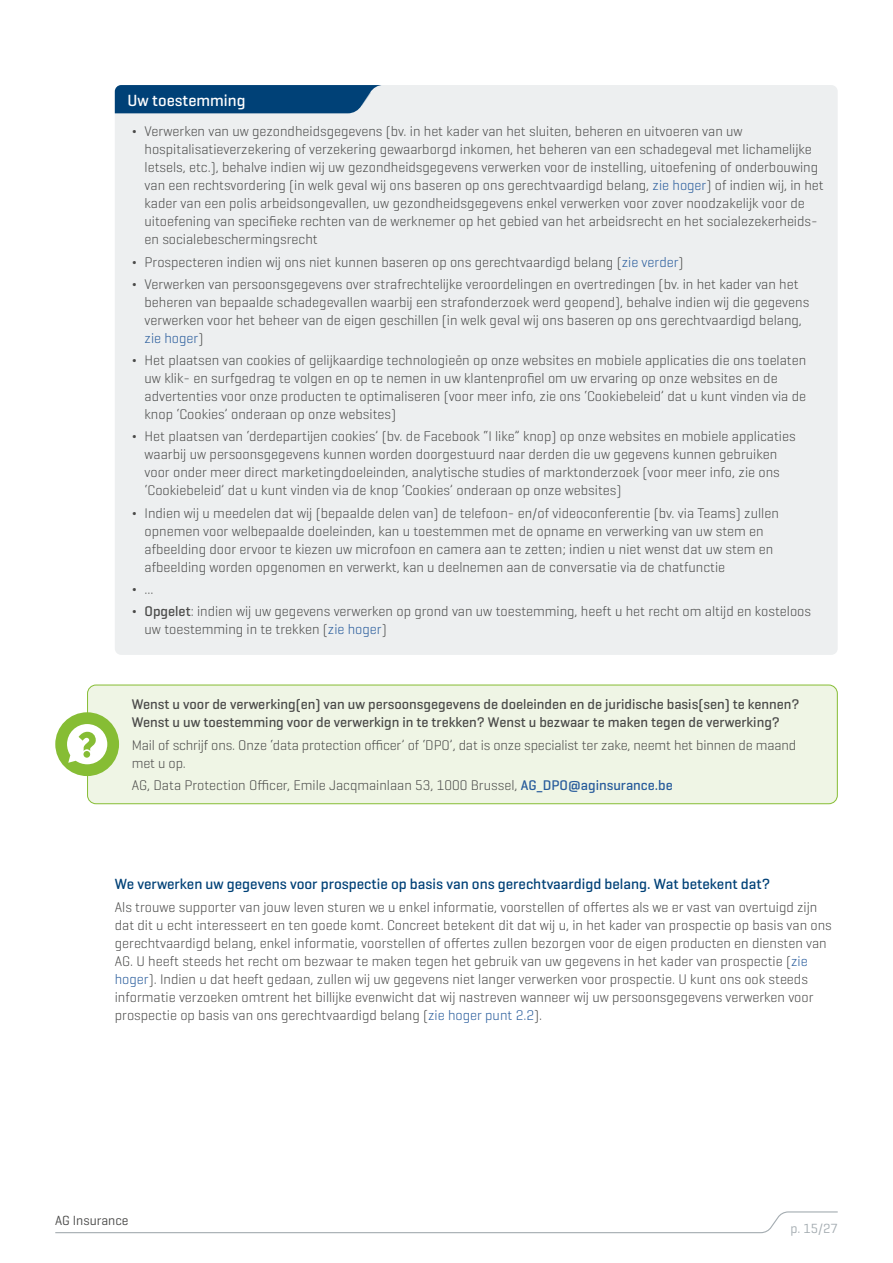
<style>
.page{position:relative;width:893px;height:1263px;background:#fff}
.page>*{position:absolute;margin:0;border:0;box-sizing:border-box;transform-origin:0 0}
.t1{font:500 16.5px "Geogrotesque";color:#fff}
.t2{font:500 15px "Geogrotesque";color:#004177}
.t3{font:300 14.25px/18px "Geogrotesque";color:#4a4a49}
.t4{font:500 14.25px/18px "Geogrotesque";color:#4a4a49}
.t5{font:13.5px "Geogrotesque";color:#4a4a49}
.t6{font:13.5px "Geogrotesque";color:#a4acb1}
.s1{color:#275b9b}
.s2{font-weight:500}
.s3{font-weight:500;color:#275b9b}
</style>
<div class="page">
<svg style="left:55px;top:1211px;width:783px;height:23px"></svg>
<div style="left:115px;top:85px;width:723px;height:570px;background:#edeff0;border-radius:6px"></div>
<svg style="left:115px;top:85px;width:266px;height:28px;background:#0e4b7e"></svg>
<div style="left:88px;top:685px;width:749px;height:119px;background:#eff5e5;border-radius:9px"></div>
<div style="left:87px;top:685px;width:751px;height:119px;border:1px solid #86bd34;border-radius:9px"></div>
<svg style="left:55px;top:712px;width:64px;height:64px"></svg>
<p class="t1" style="left:128px;top:90px;width:119px">Uw toestemming</p>
<p class="t3" style="left:145px;top:122px;width:681px;text-indent:-13px">¬ Verwerken van uw gezondheidsgegevens (bv. in het kader van het sluiten, beheren en uitvoeren van uw hospitalisatieverzekering of verzekering gewaarborgd inkomen, het beheren van een schadegeval met lichamelijke letsels, etc.), behalve indien wij uw gezondheidsgegevens verwerken voor de instelling, uitoefening of onderbouwing van een rechtsvordering (in welk geval wij ons baseren op ons gerechtvaardigd belang, <span class="s1">zie hoger</span>) of indien wij, in het kader van een polis arbeidsongevallen, uw gezondheidsgegevens enkel verwerken voor zover noodzakelijk voor de uitoefening van specifieke rechten van de werknemer op het gebied van het arbeidsrecht en het socialezekerheids&shy;en socialebeschermingsrecht</p>
<p class="t3" style="left:132px;top:250px;width:668px;line-height:22.2px">¬ Prospecteren indien wij ons niet kunnen baseren op ons gerechtvaardigd belang (<span class="s1">zie verder</span>)<br>¬ Verwerken van persoonsgegevens over strafrechtelijke veroordelingen en overtredingen (bv. in het kader van het</p>
<p class="t3" style="left:145px;top:293px;width:666px">beheren van bepaalde schadegevallen waarbij een strafonderzoek werd geopend), behalve indien wij die gegevens verwerken voor het beheer van de eigen geschillen (in welk geval wij ons baseren op ons gerechtvaardigd belang, <span class="s1">zie hoger</span>)</p>
<p class="t3" style="left:145px;top:351px;width:663px;text-indent:-13px">¬ Het plaatsen van cookies of gelijkaardige technologieën op onze websites en mobiele applicaties die ons toelaten uw klik- en surfgedrag te volgen en op te nemen in uw klantenprofiel om uw ervaring op onze websites en de advertenties voor onze producten te optimaliseren (voor meer info, zie ons ‘Cookiebeleid’ dat u kunt vinden via de knop ‘Cookies’ onderaan op onze websites)</p>
<p class="t3" style="left:145px;top:427px;width:653px;text-indent:-13px">¬ Het plaatsen van ‘derdepartijen cookies’ (bv. de Facebook “I like” knop) op onze websites en mobiele applicaties waarbij uw persoonsgegevens kunnen worden doorgestuurd naar derden die uw gegevens kunnen gebruiken voor onder meer direct marketingdoeleinden, analytische studies of marktonderzoek (voor meer info, zie ons ‘Cookiebeleid’ dat u kunt vinden via de knop ‘Cookies’ onderaan op onze websites)</p>
<p class="t3" style="left:145px;top:503px;width:636px;text-indent:-13px">¬ Indien wij u meedelen dat wij (bepaalde delen van) de telefoon- en/of videoconferentie (bv. via Teams) zullen opnemen voor welbepaalde doeleinden, kan u toestemmen met de opname en verwerking van uw stem en afbeelding door ervoor te kiezen uw microfoon en camera aan te zetten; indien u niet wenst dat uw stem en afbeelding worden opgenomen en verwerkt, kan u deelnemen aan de conversatie via de chatfunctie</p>
<p class="t3" style="left:132px;top:577px;width:681px;line-height:22.2px">¬ ...<br>¬ <span class="s2">Opgelet</span>: indien wij uw gegevens verwerken op grond van uw toestemming, heeft u het recht om altijd en kosteloos</p>
<p class="t3" style="left:145px;top:620px;width:244px">uw toestemming in te trekken (<span class="s1">zie hoger</span>)</p>
<p class="t4" style="left:132px;top:695px;width:669px">Wenst u voor de verwerking(en) van uw persoonsgegevens de doeleinden en de juridische basis(sen) te kennen?<br>Wenst u uw toestemming voor de verwerkign in te trekken? Wenst u bezwaar te maken tegen de verwerking?</p>
<p class="t3" style="left:132px;top:735px;width:666px">Mail of schrijf ons. Onze ‘data protection officer’ of ‘DPO’, dat is onze specialist ter zake, neemt het binnen de maand met u op.</p>
<p class="t3" style="left:132px;top:776px;width:542px">AG, Data Protection Officer, Emile Jacqmainlaan 53, 1000 Brussel, <span class="s3">AG_DPO@aginsurance.be</span></p>
<p class="t2" style="left:115px;top:875px;width:657px">We verwerken uw gegevens voor prospectie op basis van ons gerechtvaardigd belang. Wat betekent dat?</p>
<p class="t3" style="left:115px;top:897px;width:718px">Als trouwe supporter van jouw leven sturen we u enkel informatie, voorstellen of offertes als we er vast van overtuigd zijn dat dit u echt interesseert en ten goede komt. Concreet betekent dit dat wij u, in het kader van prospectie op basis van ons gerechtvaardigd belang, enkel informatie, voorstellen of offertes zullen bezorgen voor de eigen producten en diensten van AG. U heeft steeds het recht om bezwaar te maken tegen het gebruik van uw gegevens in het kader van prospectie (<span class="s1">zie hoger</span>). Indien u dat heeft gedaan, zullen wij uw gegevens niet langer verwerken voor prospectie. U kunt ons ook steeds informatie verzoeken omtrent het billijke evenwicht dat wij nastreven wanneer wij uw persoonsgegevens verwerken voor prospectie op basis van ons gerechtvaardigd belang (<span class="s1">zie hoger punt 2.2</span>).</p>
<p class="t5" style="left:55px;top:1212px;width:75px">AG Insurance</p>
<p class="t6" style="left:790px;top:1220px;width:49px">p. 15/27</p>
</div>
